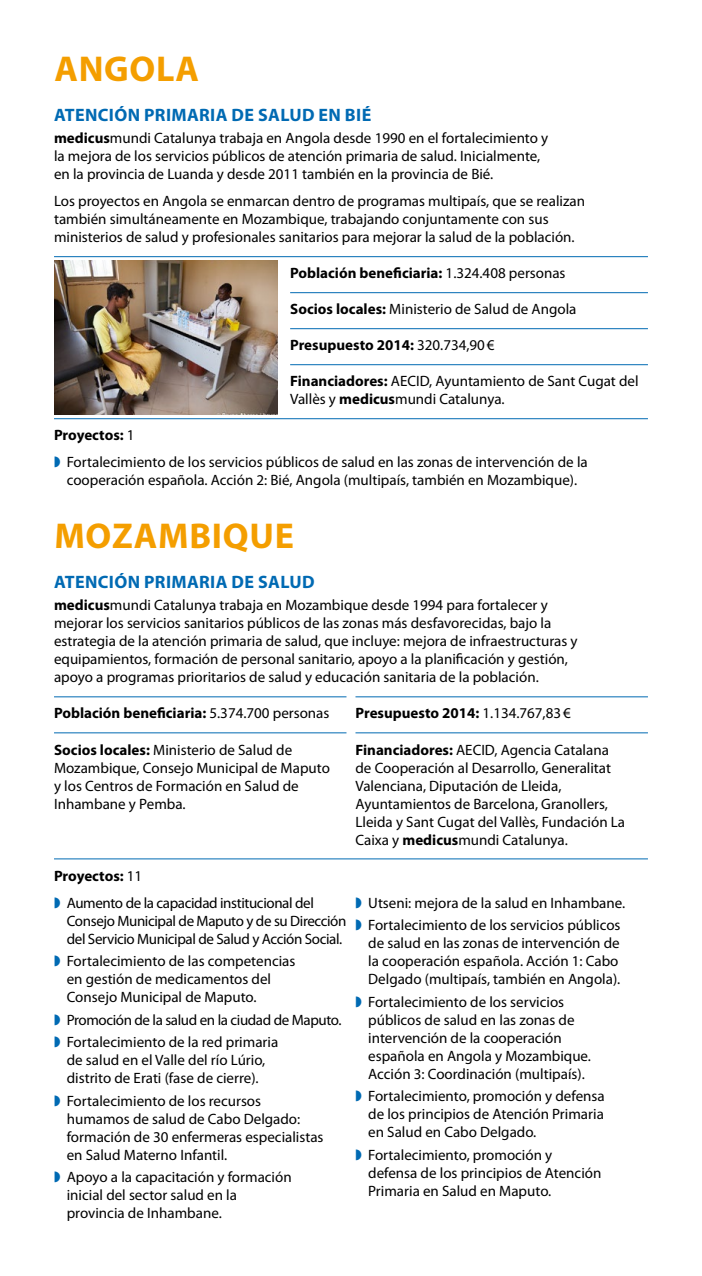
<style>
.page{position:relative;width:702px;height:1276px;background:#fff}
.page>*{position:absolute;margin:0;border:0;box-sizing:border-box;transform-origin:0 0}
.t1{font:700 36px "Myriad Pro";letter-spacing:.02em;color:#f49e00}
.t2{font:700 18px "Myriad Pro";letter-spacing:.02em;color:#006ab3}
.t3{font:15px/18px "Myriad Pro";color:#000}
.t4{font:15px/27px "Myriad Pro";letter-spacing:-.025em;color:#000}
.t5{font:700 15px "Myriad Pro";color:#000}
.s1{font-weight:700}
.s2{font-weight:400}
.s3{color:#006ab3}
</style>
<div class="page">
<hr style="left:54px;top:256px;width:594px;height:1px;background:#006ab3">
<hr style="left:290px;top:292px;width:358px;height:1px;background:#006ab3">
<hr style="left:290px;top:328px;width:358px;height:1px;background:#006ab3">
<hr style="left:290px;top:364px;width:358px;height:1px;background:#006ab3">
<hr style="left:54px;top:418px;width:594px;height:1px;background:#006ab3">
<hr style="left:54px;top:696px;width:292px;height:1px;background:#006ab3">
<hr style="left:54px;top:732px;width:292px;height:1px;background:#006ab3">
<hr style="left:355px;top:696px;width:293px;height:1px;background:#006ab3">
<hr style="left:355px;top:732px;width:293px;height:1px;background:#006ab3">
<hr style="left:54px;top:858px;width:594px;height:1px;background:#006ab3">
<img style="left:54px;top:260px;width:223px;height:154px">
<h1 class="t1" style="left:54px;top:49px;width:146px">ANGOLA</h1>
<p class="t2" style="left:54px;top:105px;width:318px">ATENCIÓN PRIMARIA DE SALUD EN BIÉ</p>
<p class="t3" style="left:54px;top:129px;width:495px"><span class="s1">medicus</span>mundi Catalunya trabaja en Angola desde 1990 en el fortalecimiento y la mejora de los servicios públicos de atención primaria de salud. Inicialmente, en la provincia de Luanda y desde 2011 también en la provincia de Bié.</p>
<p class="t3" style="left:54px;top:192px;width:532px">Los proyectos en Angola se enmarcan dentro de programas multipaís, que se realizan también simultáneamente en Mozambique, trabajando conjuntamente con sus ministerios de salud y profesionales sanitarios para mejorar la salud de la población.</p>
<p class="t5" style="left:290px;top:265px;width:277px">Población beneficiaria: <span class="s2">1.324.408 personas</span></p>
<p class="t3" style="left:290px;top:300px;width:288px"><span class="s1">Socios locales:</span> Ministerio de Salud de Angola</p>
<p class="t5" style="left:290px;top:337px;width:206px">Presupuesto 2014: <span class="s2">320.734,90€</span></p>
<p class="t3" style="left:290px;top:372px;width:350px"><span class="s1">Financiadores:</span> AECID, Ayuntamiento de Sant Cugat del<br>Vallès y <span class="s1">medicus</span>mundi Catalunya.</p>
<p class="t3" style="left:54px;top:422px;width:535px;line-height:27px"><span class="s1">Proyectos:</span> 1<br><span class="s3">◗</span> Fortalecimiento de los servicios públicos de salud en las zonas de intervención de la</p>
<p class="t3" style="left:67px;top:471px;width:512px">cooperación española. Acción 2: Bié, Angola (multipaís, también en Mozambique).</p>
<h1 class="t1" style="left:54px;top:516px;width:241px">MOZAMBIQUE</h1>
<p class="t2" style="left:54px;top:572px;width:262px">ATENCIÓN PRIMARIA DE SALUD</p>
<p class="t3" style="left:54px;top:597px;width:525px"><span class="s1">medicus</span>mundi Catalunya trabaja en Mozambique desde 1994 para fortalecer y mejorar los servicios sanitarios públicos de las zonas más desfavorecidas, bajo la estrategia de la atención primaria de salud, que incluye: mejora de infraestructuras y equipamientos, formación de personal sanitario, apoyo a la planificación y gestión, apoyo a programas prioritarios de salud y educación sanitaria de la población.</p>
<p class="t5" style="left:54px;top:705px;width:277px">Población beneficiaria: <span class="s2">5.374.700 personas</span></p>
<p class="t3" style="left:54px;top:741px;width:277px"><span class="s1">Socios locales:</span> Ministerio de Salud de Mozambique, Consejo Municipal de Maputo y los Centros de Formación en Salud de Inhambane y Pemba.</p>
<p class="t5" style="left:355px;top:705px;width:217px">Presupuesto 2014: <span class="s2">1.134.767,83€</span></p>
<p class="t3" style="left:355px;top:741px;width:271px"><span class="s1">Financiadores:</span> AECID, Agencia Catalana de Cooperación al Desarrollo, Generalitat Valenciana, Diputación de Lleida, Ayuntamientos de Barcelona, Granollers, Lleida y Sant Cugat del Vallès, Fundación La Caixa y <span class="s1">medicus</span>mundi Catalunya.</p>
<p class="t4" style="left:54px;top:862px;width:261px"><span class="s1">Proyectos:</span> 11<br><span class="s3">◗</span> Aumento de la capacidad institucional del</p>
<p class="t4" style="left:67px;top:912px;width:281px;line-height:18px">Consejo Municipal de Maputo y de su Dirección del Servicio Municipal de Salud y Acción Social.</p>
<p class="t3" style="left:67px;top:952px;width:230px;text-indent:-13px"><span class="s3">◗</span> Fortalecimiento de las competencias en gestión de medicamentos del<br>Consejo Municipal de Maputo.</p>
<p class="t4" style="left:54px;top:1008px;width:289px;line-height:22.5px"><span class="s3">◗</span> Promoción de la salud en la ciudad de Maputo. <span class="s3">◗</span> Fortalecimiento de la red primaria</p>
<p class="t3" style="left:67px;top:1051px;width:200px">de salud en el Valle del río Lúrio, distrito de Erati (fase de cierre).</p>
<p class="t3" style="left:67px;top:1092px;width:258px;text-indent:-13px"><span class="s3">◗</span> Fortalecimiento de los recursos humamos de salud de Cabo Delgado: formación de 30 enfermeras especialistas en Salud Materno Infantil.</p>
<p class="t3" style="left:67px;top:1168px;width:226px;text-indent:-13px"><span class="s3">◗</span> Apoyo a la capacitación y formación inicial del sector salud en la provincia de Inhambane.</p>
<p class="t3" style="left:355px;top:891px;width:271px;line-height:22.5px"><span class="s3">◗</span> Utseni: mejora de la salud en Inhambane. <span class="s3">◗</span> Fortalecimiento de los servicios públicos</p>
<p class="t3" style="left:368px;top:934px;width:254px">de salud en las zonas de intervención de la cooperación española. Acción 1: Cabo<br>Delgado (multipaís, también en Angola).</p>
<p class="t3" style="left:368px;top:993px;width:224px;text-indent:-13px"><span class="s3">◗</span> Fortalecimiento de los servicios públicos de salud en las zonas de intervención de la cooperación española en Angola y Mozambique.<br>Acción 3: Coordinación (multipaís).</p>
<p class="t3" style="left:368px;top:1087px;width:238px;text-align:justify;text-indent:-13px"><span class="s3">◗</span> Fortalecimiento, promoción y defensa de los principios de Atención Primaria en Salud en Cabo Delgado.</p>
<p class="t3" style="left:368px;top:1146px;width:235px;text-indent:-13px"><span class="s3">◗</span> Fortalecimiento, promoción y defensa de los principios de Atención<br>Primaria en Salud en Maputo.</p>
</div>
